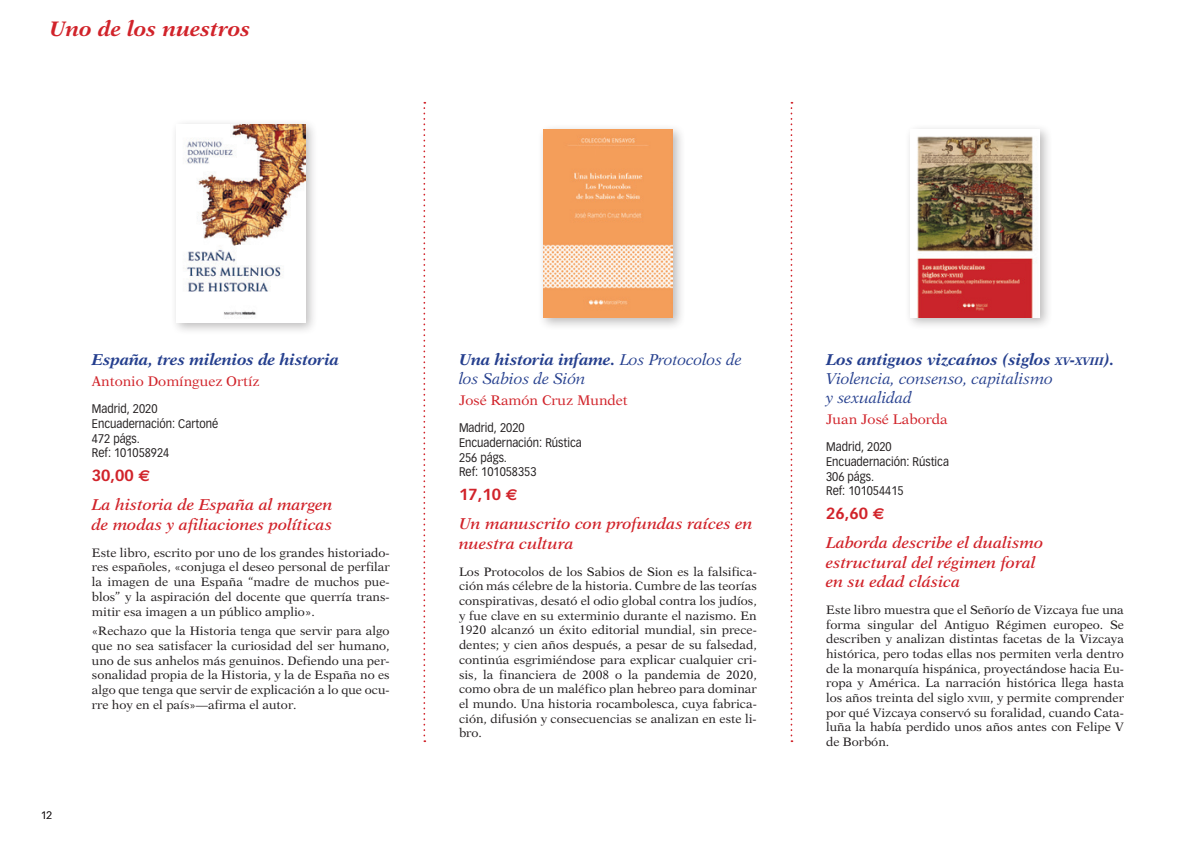
<style>
.page{position:relative;width:1191px;height:844px;background:#fff}
.page>*{position:absolute;margin:0;border:0;box-sizing:border-box;transform-origin:0 0}
.t1{font:italic 700 21px "New Aster";color:#d1232a}
.t2{font:italic 600 15.75px/19.2px "New Aster";color:#d1232a}
.t3{font:italic 15.75px/18.9px "New Aster";letter-spacing:-.01em;color:#253f8e}
.t4{font:italic 700 15.75px "New Aster";letter-spacing:-.01em;color:#253f8e}
.t5{font:700 15.75px "Vectora LH";color:#d1232a}
.t6{font:14px "New Aster";color:#d1232a}
.t7{font:12.25px/14.7px "New Aster";color:#231f20;text-align:justify}
.t8{font:12.25px/14.7px "Vectora LH";color:#231f20;scale:.9 1}
.t9{font:300 10.5px "Vectora LH";color:#231f20}
.s1{font-family:"Euro Sans"}
.s2{font-weight:700}
.s3{font-weight:700;font-size:11.03px}
.s4{font-size:8.58px}
</style>
<div class="page">
<svg style="left:423px;top:102px;width:2px;height:639px"></svg>
<svg style="left:790px;top:102px;width:2px;height:639px"></svg>
<div style="left:170px;top:118px;width:148px;height:217px;background:#231f20;opacity:.3"></div>
<img style="left:176px;top:124px;width:129px;height:198px">
<div style="left:537px;top:123px;width:148px;height:208px;background:#231f20;opacity:.3"></div>
<img style="left:543px;top:129px;width:129px;height:189px">
<div style="left:904px;top:124px;width:148px;height:206px;background:#231f20;opacity:.3"></div>
<img style="left:910px;top:129px;width:129px;height:188px">
<h1 class="t1" style="left:50px;top:16px;width:203px">Uno de los nuestros</h1>
<p class="t9" style="left:41px;top:809px;width:12px">12</p>
<p class="t4" style="left:92px;top:350px;width:249px">España, tres milenios de historia</p>
<p class="t6" style="left:92px;top:373px;width:169px">Antonio Domínguez Ortíz</p>
<p class="t8" style="left:92px;top:401px;width:142px">Madrid, 2020<br>Encuadernación: Cartoné<br>472 págs.<br>Ref: 101058924</p>
<p class="t5" style="left:92px;top:466px;width:60px">30,00 <span class="s1">e</span></p>
<p class="t2" style="left:92px;top:495px;width:242px">La historia de España al margen de modas y afiliaciones políticas</p>
<p class="t7" style="left:92px;top:545px;width:299px">Este libro, escrito por uno de los grandes historiado&shy;res españoles, «conjuga el deseo personal de perfilar la imagen de una España “madre de muchos pue&shy;blos” y la aspiración del docente que querría trans&shy;mitir esa imagen a un público amplio».</p>
<p class="t7" style="left:92px;top:623px;width:299px">«Rechazo que la Historia tenga que servir para algo que no sea satisfacer la curiosidad del ser humano, uno de sus anhelos más genuinos. Defiendo una per&shy;sonalidad propia de la Historia, y la de España no es algo que tenga que servir de explicación a lo que ocu&shy;rre hoy en el país»—afirma el autor.</p>
<p class="t3" style="left:459px;top:350px;width:284px"><span class="s2">Una historia infame.</span> Los Protocolos de los Sabios de Sión</p>
<p class="t6" style="left:459px;top:392px;width:170px">José Ramón Cruz Mundet</p>
<p class="t8" style="left:459px;top:420px;width:138px">Madrid, 2020<br>Encuadernación: Rústica<br>256 págs.<br>Ref: 101058353</p>
<p class="t5" style="left:459px;top:485px;width:60px">17,10 <span class="s1">€</span></p>
<p class="t2" style="left:459px;top:514px;width:295px">Un manuscrito con profundas raíces en nuestra cultura</p>
<p class="t7" style="left:459px;top:563px;width:299px">Los Protocolos de los Sabios de Sion es la falsifica&shy;ción más célebre de la historia. Cumbre de las teorías conspirativas, desató el odio global contra los judíos, y fue clave en su exterminio durante el nazismo. En 1920 alcanzó un éxito editorial mundial, sin prece&shy;dentes; y cien años después, a pesar de su falsedad, continúa esgrimiéndose para explicar cualquier cri&shy;sis, la financiera de 2008 o la pandemia de 2020, como obra de un maléfico plan hebreo para dominar el mundo. Una historia rocambolesca, cuya fabrica&shy;ción, difusión y consecuencias se analizan en este li&shy;bro.</p>
<p class="t3" style="left:826px;top:350px;width:290px"><span class="s2">Los antiguos vizcaínos (siglos</span> <span class="s3">XV</span><span class="s2">-</span><span class="s3">XVIII</span><span class="s2">).<br></span>Violencia, consenso, capitalismo<br>y sexualidad</p>
<p class="t6" style="left:826px;top:411px;width:123px">Juan José Laborda</p>
<p class="t8" style="left:826px;top:439px;width:138px">Madrid, 2020<br>Encuadernación: Rústica<br>306 págs.<br>Ref: 101054415</p>
<p class="t5" style="left:826px;top:504px;width:60px">26,60 <span class="s1">€</span></p>
<p class="t2" style="left:826px;top:533px;width:219px">Laborda describe el dualismo estructural del régimen foral en su edad clásica</p>
<p class="t7" style="left:826px;top:602px;width:299px">Este libro muestra que el Señorío de Vizcaya fue una forma singular del Antiguo Régimen europeo. Se describen y analizan distintas facetas de la Vizcaya histórica, pero todas ellas nos permiten verla dentro de la monarquía hispánica, proyectándose hacia Eu&shy;ropa y América. La narración histórica llega hasta los años treinta del siglo <span class="s4">xviii</span>, y permite comprender por qué Vizcaya conservó su foralidad, cuando Cata&shy;luña la había perdido unos años antes con Felipe V de Borbón.</p>
</div>
